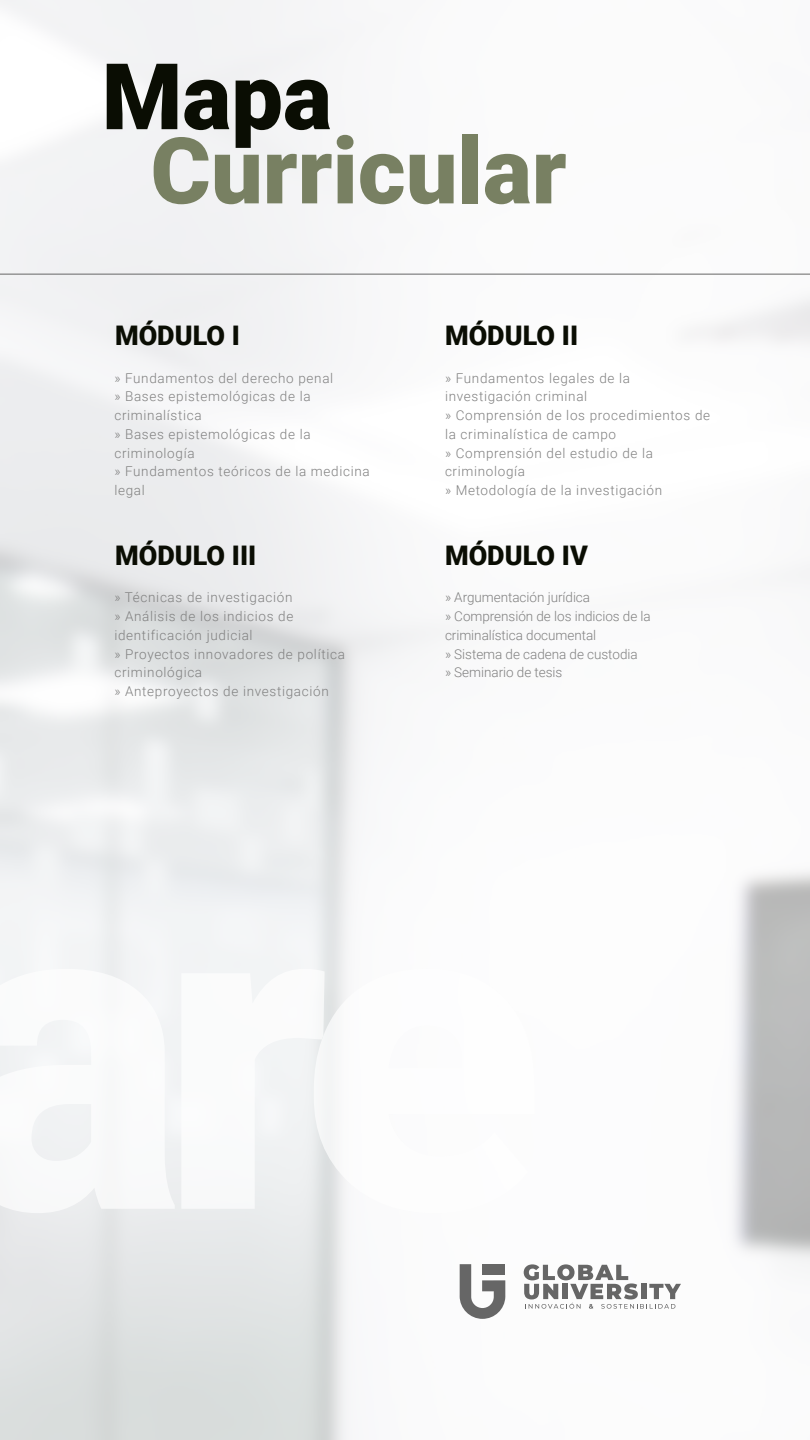
<style>
.page{position:relative;width:810px;height:1440px;background:#fff}
.page>*{position:absolute;margin:0;border:0;box-sizing:border-box;transform-origin:0 0}
.t1{font:900 92.03px "Roboto";color:#788062}
.t2{font:900 92.03px "Roboto";color:#0a0d03}
.t3{font:900 27px "Roboto";color:#0a0d03}
.t4{font:300 13.5px/18.8px "Roboto";letter-spacing:.05em;color:#808080}
.t5{font:300 13.5px/18.8px "Roboto";letter-spacing:-.005em;color:#808080}
</style>
<div class="page">
<hr style="left:0;top:274px;width:810px;height:1px;background:#666">
<svg style="left:524px;top:1264px;width:157px;height:45px"></svg>
<svg style="left:460px;top:1264px;width:45px;height:55px"></svg>
<svg style="left:0;top:969px;width:175px;height:244px"></svg>
<svg style="left:181px;top:969px;width:133px;height:240px"></svg>
<svg style="left:314px;top:969px;width:136px;height:244px"></svg>
<h1 class="t2" style="left:102px;top:32px;width:232px">Mapa</h1>
<h1 class="t1" style="left:151px;top:106px;width:418px">Curricular</h1>
<h2 class="t3" style="left:115px;top:317px;width:127px">MÓDULO I</h2>
<p class="t4" style="left:114px;top:368px;width:257px">» Fundamentos del derecho penal<br>» Bases epistemológicas de la criminalística<br>» Bases epistemológicas de la criminología<br>» Fundamentos teóricos de la medicina legal</p>
<p class="t4" style="left:445px;top:368px;width:267px">» Fundamentos legales de la investigación criminal<br>» Comprensión de los procedimientos de la criminalística de campo<br>» Comprensión del estudio de la criminología<br>» Metodología de la investigación</p>
<h2 class="t3" style="left:445px;top:317px;width:135px">MÓDULO II</h2>
<h2 class="t3" style="left:445px;top:537px;width:144px">MÓDULO IV</h2>
<h2 class="t3" style="left:115px;top:537px;width:143px">MÓDULO III</h2>
<p class="t4" style="left:114px;top:588px;width:232px">» Técnicas de investigación<br>» Análisis de los indicios de identificación judicial<br>» Proyectos innovadores de política criminológica<br>» Anteproyectos de investigación</p>
<p class="t5" style="left:445px;top:588px;width:207px">» Argumentación jurídica<br>» Comprensión de los indicios de la criminalística documental<br>» Sistema de cadena de custodia<br>» Seminario de tesis</p>
</div>
